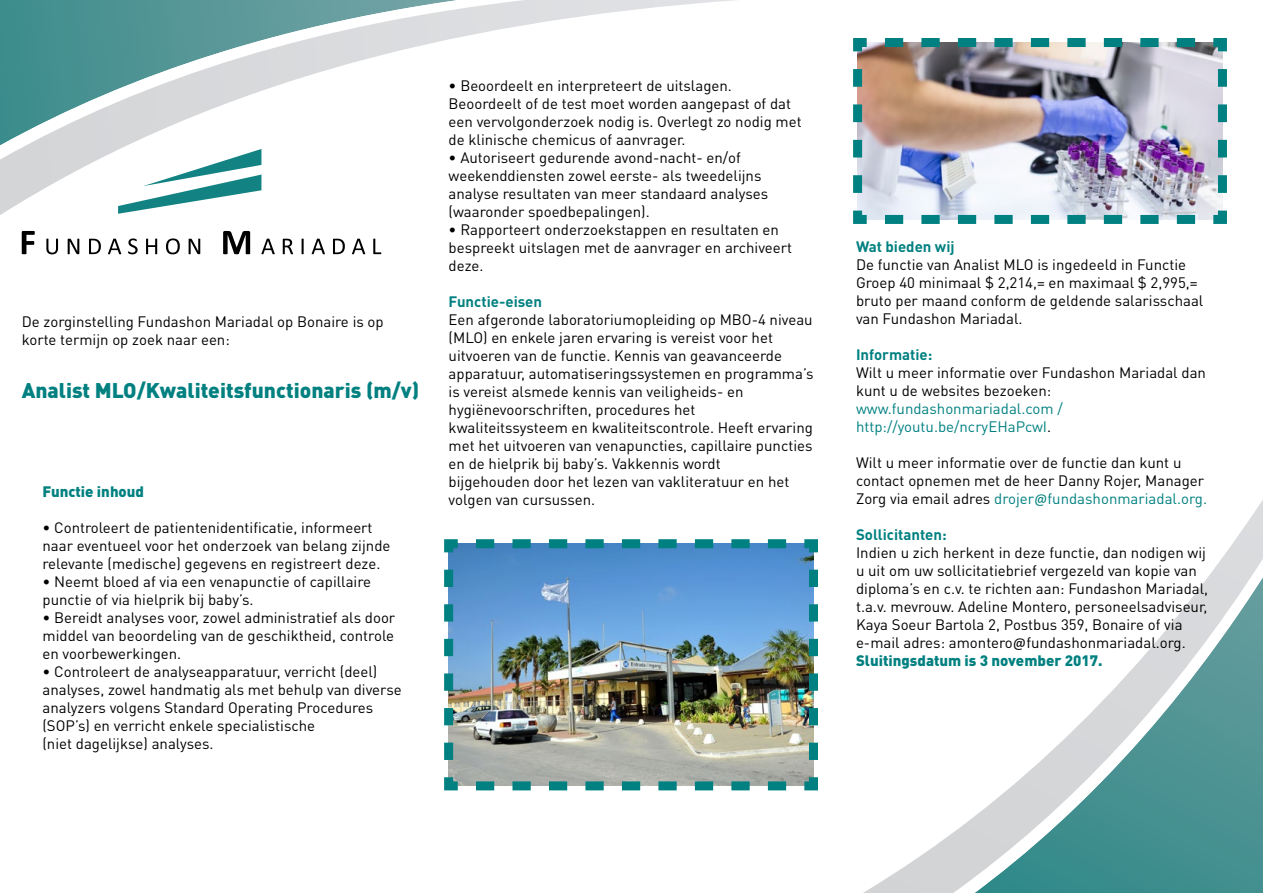
<style>
.page{position:relative;width:1263px;height:893px;background:#fff}
.page>*{position:absolute;margin:0;border:0;box-sizing:border-box;transform-origin:0 0}
.t1{font:900 21px "DIN Pro";color:#008080}
.t2{font:15px/18px "DIN Pro";color:#000}
.t3{font:15px/18px "DIN Pro";color:#008080}
.t4{font:700 15px "DIN Pro";color:#008080}
.t5{font:900 15px "DIN Pro";color:#008080}
.s1{color:#000}
.s2{color:#008080}
.s3{font-family:"Calibri";color:#008080}
.s4{font-family:"Calibri"}
.s5{font-weight:900;color:#008080}
</style>
<div class="page">
<svg style="left:863px;top:500px;width:400px;height:393px"></svg>
<svg style="left:21px;top:231px;width:361px;height:24px"></svg>
<svg style="left:0;top:0;width:735px;height:215px"></svg>
<img style="left:853px;top:38px;width:374px;height:186px">
<img style="left:444px;top:539px;width:374px;height:252px">
<p class="t2" style="left:22px;top:312px;width:363px">De zorginstelling Fundashon Mariadal op Bonaire is op korte termijn op zoek naar een:</p>
<h1 class="t1" style="left:22px;top:376px;width:399px">Analist MLO/Kwaliteitsfunctionaris (m/v)</h1>
<p class="t5" style="left:43px;top:481px;width:103px">Functie inhoud</p>
<p class="t2" style="left:43px;top:518px;width:349px">• Controleert de patientenidentificatie, informeert naar eventueel voor het onderzoek van belang zijnde relevante (medische) gegevens en registreert deze.</p>
<p class="t2" style="left:43px;top:572px;width:330px">• Neemt bloed af via een venapunctie of capillaire punctie of via hielprik bij baby’s.</p>
<p class="t2" style="left:43px;top:608px;width:354px;text-align:justify">• Bereidt analyses voor, zowel administratief als door middel van beoordeling van de geschiktheid, controle en voorbewerkingen.</p>
<p class="t2" style="left:43px;top:662px;width:361px">• Controleert de analyseapparatuur, verricht (deel) analyses, zowel handmatig als met behulp van diverse analyzers volgens Standard Operating Procedures (SOP’s) en verricht enkele specialistische<br>(niet dagelijkse) analyses.</p>
<p class="t2" style="left:449px;top:76px;width:354px">• Beoordeelt en interpreteert de uitslagen.<br>Beoordeelt of de test moet worden aangepast of dat een vervolgonderzoek nodig is. Overlegt zo nodig met de klinische chemicus of aanvrager.</p>
<p class="t2" style="left:449px;top:148px;width:321px">• Autoriseert gedurende avond-nacht- en/of weekenddiensten zowel eerste- als tweedelijns analyse resultaten van meer standaard analyses (waaronder spoedbepalingen).</p>
<p class="t2" style="left:449px;top:220px;width:345px">• Rapporteert onderzoekstappen en resultaten en bespreekt uitslagen met de aanvrager en archiveert deze.</p>
<p class="t4" style="left:449px;top:291px;width:95px">Functie-eisen</p>
<p class="t2" style="left:449px;top:310px;width:366px">Een afgeronde laboratoriumopleiding op MBO-4 niveau (MLO) en enkele jaren ervaring is vereist voor het uitvoeren van de functie. Kennis van geavanceerde apparatuur, automatiseringssystemen en programma’s is vereist alsmede kennis van veiligheids- en hygiënevoorschriften, procedures het kwaliteitssysteem en kwaliteitscontrole. Heeft ervaring met het uitvoeren van venapuncties, capillaire puncties en de hielprik bij baby’s. Vakkennis wordt<br>bijgehouden door het lezen van vakliteratuur en het volgen van cursussen.</p>
<p class="t4" style="left:856px;top:236px;width:100px">Wat bieden wij</p>
<p class="t2" style="left:856px;top:255px;width:349px">De functie van Analist MLO is ingedeeld in Functie Groep 40 minimaal $ 2,214,= en maximaal $ 2,995,= bruto per maand conform de geldende salarisschaal van Fundashon Mariadal.</p>
<p class="t4" style="left:856px;top:344px;width:78px">Informatie:</p>
<p class="t2" style="left:856px;top:363px;width:351px">Wilt u meer informatie over Fundashon Mariadal dan kunt u de websites bezoeken:</p>
<p class="t3" style="left:856px;top:399px;width:208px">www.fundashonmariadal.com / http://youtu.be/ncryEHaPcwI<span class="s1">.</span></p>
<p class="t2" style="left:856px;top:453px;width:352px">Wilt u meer informatie over de functie dan kunt u contact opnemen met de heer Danny Rojer, Manager<br>Zorg via email adres <span class="s2">drojer</span><span class="s3">@</span><span class="s2">fundashonmariadal.org.</span></p>
<p class="t4" style="left:856px;top:524px;width:92px">Sollicitanten:</p>
<p class="t2" style="left:856px;top:543px;width:354px">Indien u zich herkent in deze functie, dan nodigen wij u uit om uw sollicitatiebrief vergezeld van kopie van diploma’s en c.v. te richten aan: Fundashon Mariadal, t.a.v. mevrouw. Adeline Montero, personeelsadviseur, Kaya Soeur Bartola 2, Postbus 359, Bonaire of via e-mail adres: amontero<span class="s4">@</span>fundashonmariadal.org.<br><span class="s5">Sluitingsdatum is 3 november 2017.</span></p>
</div>
